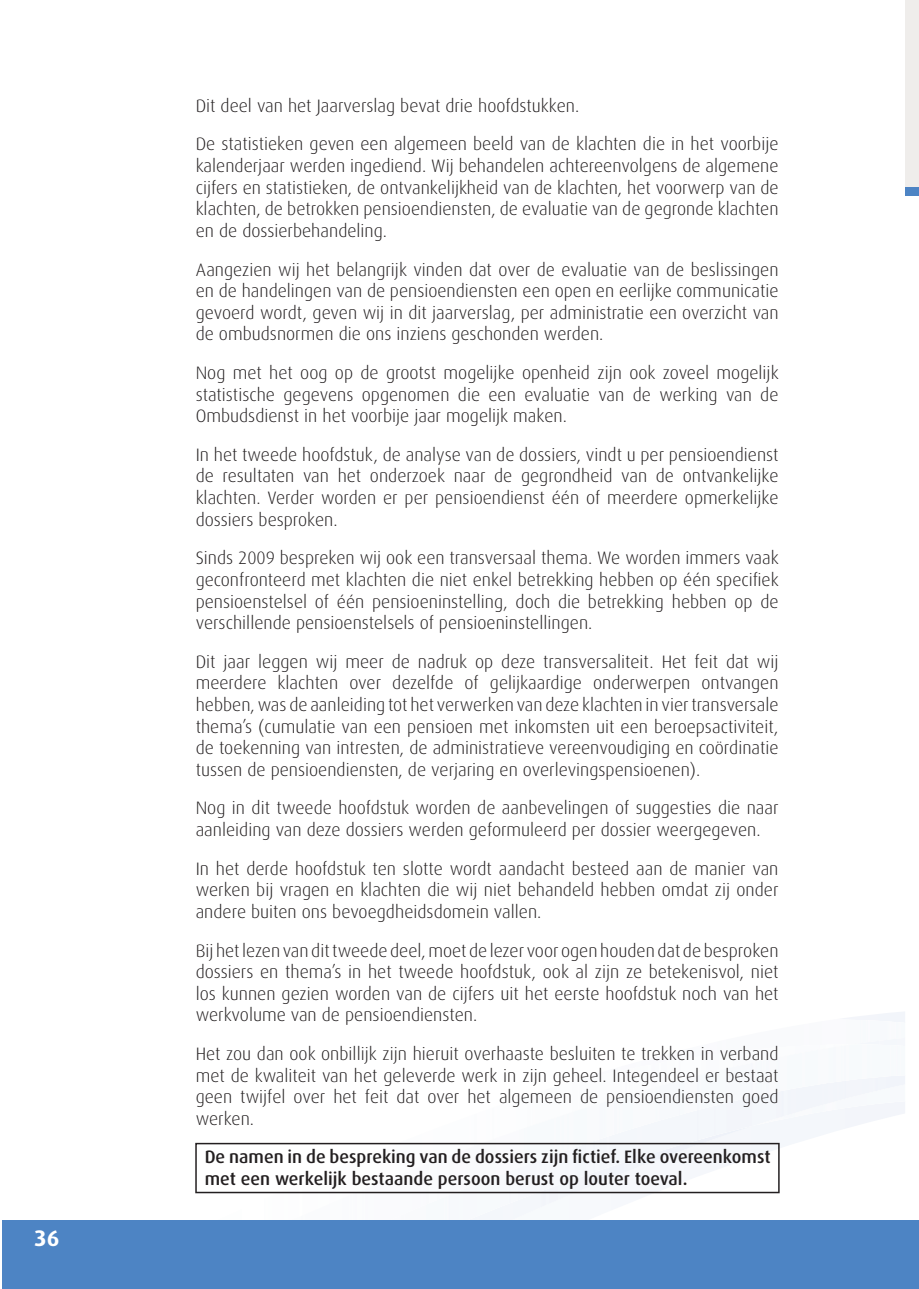
<style>
.page{position:relative;width:919px;height:1289px;background:#fff}
.page>*{position:absolute;margin:0;border:0;box-sizing:border-box;transform-origin:0 0}
.t1{font:700 22.5px "Dax";color:#fff}
.t2{font:300 18px/21.6px "Dax";color:#231f20;text-align:justify}
.t3{font:500 18px/21.6px "Dax";color:#231f20}
</style>
<div class="page">
<svg style="left:843px;top:1012px;width:62px;height:7px"></svg>
<img style="left:195px;top:1044px;width:710px;height:176px">
<div style="left:2px;top:1220px;width:916px;height:68px;background:#4d84c4"></div>
<svg style="left:195px;top:1142px;width:584px;height:51px"></svg>
<div style="left:905px;top:0;width:13px;height:191px;background:#efedeb"></div>
<div style="left:905px;top:187px;width:13px;height:9px;background:#4d84c4"></div>
<p class="t1" style="left:34px;top:1225px;width:27px">36</p>
<p class="t2" style="left:196px;top:86px;width:584px;line-height:38.5px">Dit deel van het Jaarverslag bevat drie hoofdstukken.<br>De statistieken geven een algemeen beeld van de klachten die in het voorbije</p>
<p class="t2" style="left:196px;top:155px;width:584px">kalenderjaar werden ingediend. Wij behandelen achtereenvolgens de algemene cijfers en statistieken, de ontvankelijkheid van de klachten, het voorwerp van de klachten, de betrokken pensioendiensten, de evaluatie van de gegronde klachten en de dossierbehandeling.</p>
<p class="t2" style="left:196px;top:259px;width:584px">Aangezien wij het belangrijk vinden dat over de evaluatie van de beslissingen en de handelingen van de pensioendiensten een open en eerlijke communicatie gevoerd wordt, geven wij in dit jaarverslag, per administratie een overzicht van de ombudsnormen die ons inziens geschonden werden.</p>
<p class="t2" style="left:196px;top:362px;width:584px">Nog met het oog op de grootst mogelijke openheid zijn ook zoveel mogelijk statistische gegevens opgenomen die een evaluatie van de werking van de Ombudsdienst in het voorbije jaar mogelijk maken.</p>
<p class="t2" style="left:196px;top:444px;width:584px">In het tweede hoofdstuk, de analyse van de dossiers, vindt u per pensioendienst de resultaten van het onderzoek naar de gegrondheid van de ontvankelijke klachten. Verder worden er per pensioendienst één of meerdere opmerkelijke dossiers besproken.</p>
<p class="t2" style="left:196px;top:547px;width:584px">Sinds 2009 bespreken wij ook een transversaal thema. We worden immers vaak geconfronteerd met klachten die niet enkel betrekking hebben op één specifiek pensioenstelsel of één pensioeninstelling, doch die betrekking hebben op de verschillende pensioenstelsels of pensioeninstellingen.</p>
<p class="t2" style="left:196px;top:651px;width:584px">Dit jaar leggen wij meer de nadruk op deze transversaliteit. Het feit dat wij meerdere klachten over dezelfde of gelijkaardige onderwerpen ontvangen hebben, was de aanleiding tot het verwerken van deze klachten in vier transversale thema’s (cumulatie van een pensioen met inkomsten uit een beroepsactiviteit, de toekenning van intresten, de administratieve vereenvoudiging en coördinatie tussen de pensioendiensten, de verjaring en overlevingspensioenen).</p>
<p class="t2" style="left:196px;top:797px;width:584px">Nog in dit tweede hoofdstuk worden de aanbevelingen of suggesties die naar aanleiding van deze dossiers werden geformuleerd per dossier weergegeven.</p>
<p class="t2" style="left:196px;top:857px;width:584px">In het derde hoofdstuk ten slotte wordt aandacht besteed aan de manier van werken bij vragen en klachten die wij niet behandeld hebben omdat zij onder andere buiten ons bevoegdheidsdomein vallen.</p>
<p class="t2" style="left:196px;top:939px;width:584px">Bij het lezen van dit tweede deel, moet de lezer voor ogen houden dat de besproken dossiers en thema’s in het tweede hoofdstuk, ook al zijn ze betekenisvol, niet los kunnen gezien worden van de cijfers uit het eerste hoofdstuk noch van het werkvolume van de pensioendiensten.</p>
<p class="t2" style="left:196px;top:1043px;width:584px">Het zou dan ook onbillijk zijn hieruit overhaaste besluiten te trekken in verband met de kwaliteit van het geleverde werk in zijn geheel. Integendeel er bestaat geen twijfel over het feit dat over het algemeen de pensioendiensten goed werken.</p>
<p class="t3" style="left:205px;top:1146px;width:567px">De namen in de bespreking van de dossiers zijn fictief. Elke overeenkomst met een werkelijk bestaande persoon berust op louter toeval.</p>
</div>
